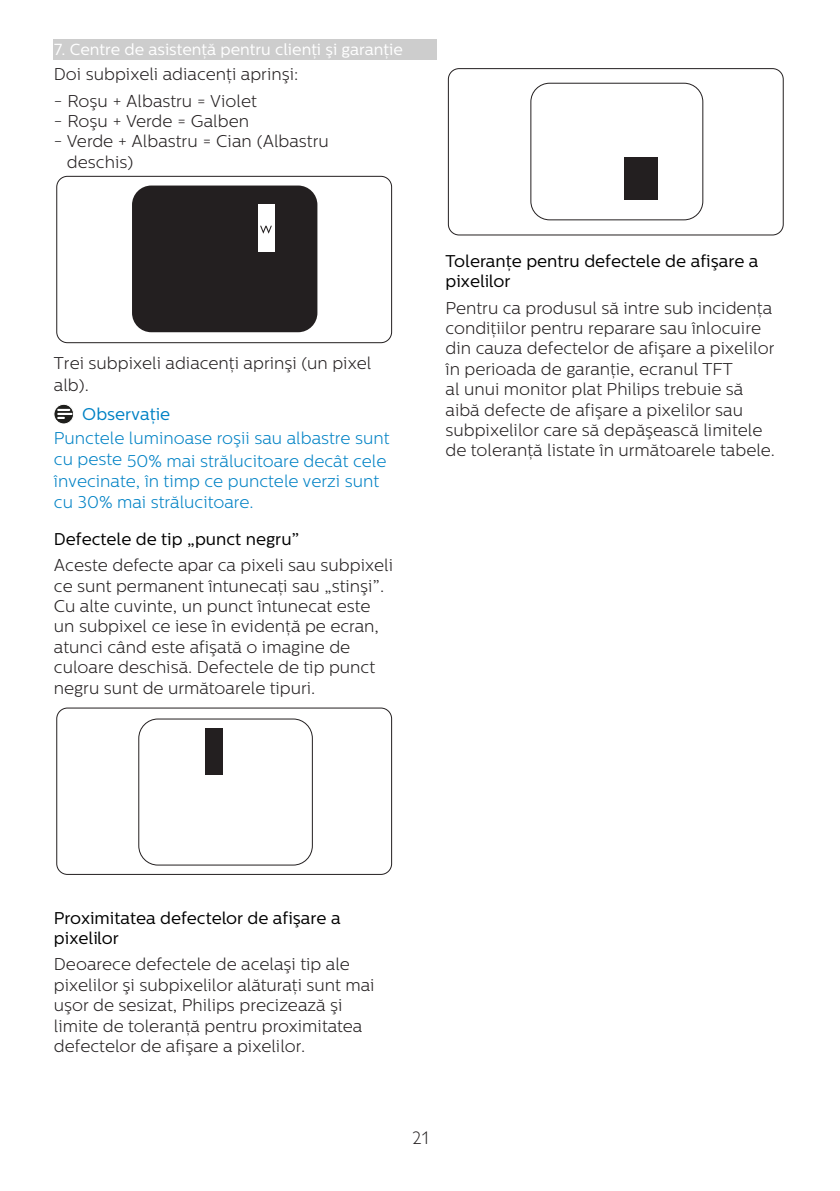
<style>
.page{position:relative;width:840px;height:1191px;background:#fff}
.page>*{position:absolute;margin:0;border:0;box-sizing:border-box;transform-origin:0 0}
.t1{font:18px "Gill Sans Alt One WGL Light";color:#231f20}
.chapter-paragraph{font:300 17px/20.4px "Centrale Sans";color:#231f20}
.Note_body{font:300 17px/22.4px "Centrale Sans";color:#0082c5}
.Heading_3{font:17px/20.4px "Centrale Sans";color:#000}
.Body_Text{font:300 17px/20.4px "Centrale Sans";color:#231f20}
.Note_body-2{font:17px "Centrale Sans";color:#0082c5}
.t2{font:16px "Centrale Sans";color:#fff}
</style>
<div class="page">
<div style="left:54px;top:39px;width:383px;height:20px;background:#cdcdcd"></div>
<div style="left:56px;top:176px;width:335px;height:167px;border:1px solid #231f20;border-radius:11px"></div>
<div style="left:132px;top:185px;width:185px;height:147px;background:#231f20;border-radius:19px"></div>
<div style="left:258px;top:205px;width:16px;height:47px;background:#fff"></div>
<svg style="left:260px;top:226px;width:12px;height:7px"></svg>
<svg style="left:54px;top:404px;width:20px;height:20px"></svg>
<div style="left:54px;top:404px;width:20px;height:20px;border:1px solid #fff;border-radius:50%"></div>
<svg style="left:58px;top:409px;width:13px;height:10px"></svg>
<div style="left:56px;top:708px;width:335px;height:166px;border:1px solid #231f20;border-radius:11px"></div>
<div style="left:138px;top:719px;width:174px;height:146px;border:1px solid #231f20;border-radius:19px"></div>
<div style="left:205px;top:728px;width:18px;height:47px;background:#231f20"></div>
<div style="left:448px;top:68px;width:335px;height:167px;border:1px solid #231f20;border-radius:11px"></div>
<div style="left:530px;top:83px;width:172px;height:137px;border:1px solid #231f20;border-radius:19px"></div>
<div style="left:624px;top:157px;width:33px;height:42px;background:#231f20"></div>
<p class="t2" style="left:54px;top:40px;width:350px">7. Centre de asistenţă pentru clienţi şi garanţie</p>
<p class="chapter-paragraph" style="left:54px;top:64px;width:246px">Doi subpixeli adiacenţi aprinşi:</p>
<p class="Body_Text" style="left:54px;top:91px;width:204px">- Roşu + Albastru = Violet</p>
<p class="Body_Text" style="left:54px;top:111px;width:196px">- Roşu + Verde = Galben</p>
<p class="Body_Text" style="left:67px;top:131px;width:263px;text-indent:-13px">- Verde + Albastru = Cian (Albastru deschis)</p>
<p class="chapter-paragraph" style="left:54px;top:352px;width:319px;line-height:22px">Trei subpixeli adiacenţi aprinşi (un pixel alb).</p>
<p class="Note_body-2" style="left:82px;top:404px;width:89px">Observaţie</p>
<p class="Note_body" style="left:54px;top:427px;width:337px">Punctele luminoase roşii sau albastre sunt cu peste 50% mai strălucitoare decât cele</p>
<p class="Note_body" style="left:54px;top:471px;width:326px;line-height:20.4px">învecinate, în timp ce punctele verzi sunt cu 30% mai strălucitoare.</p>
<p class="Heading_3" style="left:54px;top:529px;width:247px">Defectele de tip „punct negru”</p>
<p class="chapter-paragraph" style="left:54px;top:555px;width:340px">Aceste defecte apar ca pixeli sau subpixeli ce sunt permanent întunecaţi sau „stinşi”.<br>Cu alte cuvinte, un punct întunecat este un subpixel ce iese în evidenţă pe ecran, atunci când este afişată o imagine de culoare deschisă. Defectele de tip punct negru sunt de următoarele tipuri.</p>
<p class="Heading_3" style="left:445px;top:251px;width:314px">Toleranţe pentru defectele de afişare a pixelilor</p>
<p class="chapter-paragraph" style="left:445px;top:297px;width:331px">Pentru ca produsul să intre sub incidenţa condiţiilor pentru reparare sau înlocuire din cauza defectelor de afişare a pixelilor în perioada de garanţie, ecranul TFT<br>al unui monitor plat Philips trebuie să aibă defecte de afişare a pixelilor sau subpixelilor care să depăşească limitele de toleranţă listate în următoarele tabele.</p>
<p class="Heading_3" style="left:54px;top:908px;width:288px">Proximitatea defectelor de afişare a pixelilor</p>
<p class="chapter-paragraph" style="left:54px;top:954px;width:322px">Deoarece defectele de acelaşi tip ale pixelilor şi subpixelilor alăturaţi sunt mai uşor de sesizat, Philips precizează şi limite de toleranţă pentru proximitatea defectelor de afişare a pixelilor.</p>
<p class="t1" style="left:412px;top:1126px;width:19px">21</p>
</div>
